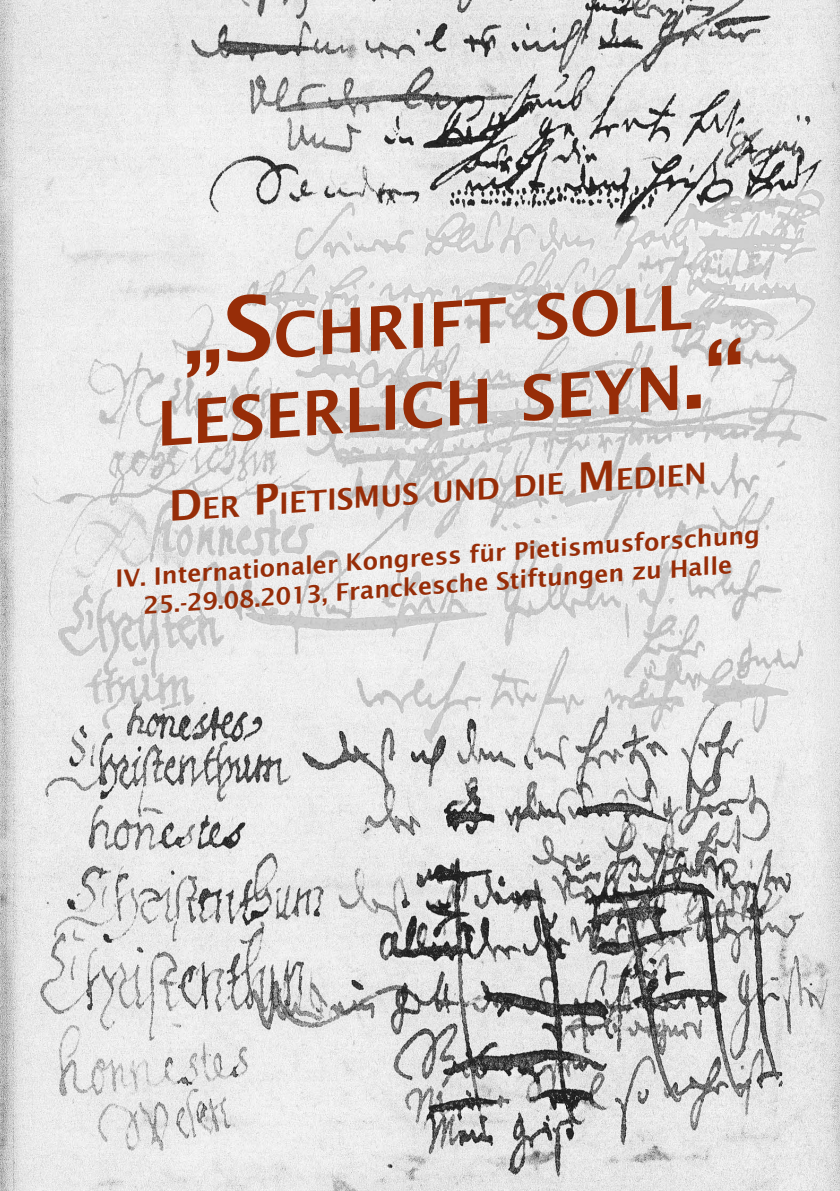
<style>
.page{position:relative;width:840px;height:1191px;background:#fff}
.page>*{position:absolute;margin:0;border:0;box-sizing:border-box;transform-origin:0 0}
.t1{font:600 61.4px/79.8px "Lucida Sans";color:#972d08;text-align:center}
.t2{font:600 29.4px "Lucida Sans";color:#972d08}
.t3{font:600 24px/28.8px "Lucida Sans";color:#972d08;text-align:center}
.s1{font-size:87.8px}
.s2{font-size:41.8px}
</style>
<div class="page">
<img style="left:0;top:0;width:839px;height:1191px">
<h1 class="t1" style="left:147px;top:304px;width:590px;rotate:-4deg"><span class="s1">„S</span>CHRIFT SOLL<br>LESERLICH SEYN<span class="s1">.“</span></h1>
<p class="t2" style="left:167px;top:494px;width:540px;rotate:-4deg"><span class="s2">D</span>ER <span class="s2">P</span>IETISMUS UND DIE <span class="s2">M</span>EDIEN</p>
<p class="t3" style="left:114px;top:564px;width:647px;rotate:-4deg">IV. Internationaler Kongress für Pietismusforschung<br>25.-29.08.2013, Franckesche Stiftungen zu Halle</p>
</div>
